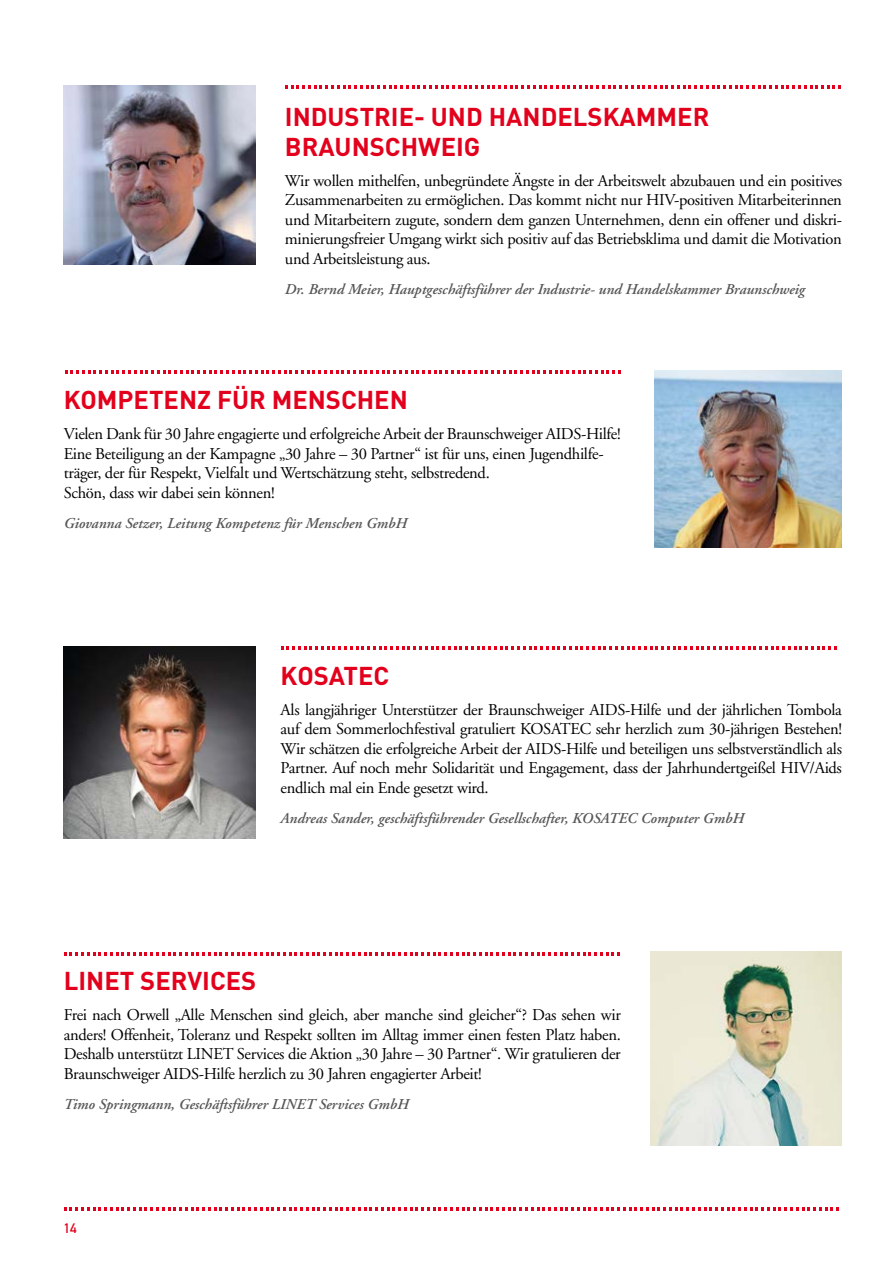
<style>
.page{position:relative;width:893px;height:1263px;background:#fff}
.page>*{position:absolute;margin:0;border:0;box-sizing:border-box;transform-origin:0 0}
.t1{font:700 25.5px/30px "DIN";color:#e3001c}
.t2{font:16.5px/19.5px "Adobe Garamond";letter-spacing:-.02em;color:#000;text-align:justify}
.t3{font:italic 600 15px "Adobe Garamond";color:#565656}
.t4{font:13.5px "DIN Mittelschrift";color:#e3001c}
</style>
<div class="page">
<svg style="left:65px;top:371px;width:556px;height:3px"></svg>
<svg style="left:281px;top:646px;width:556px;height:3px"></svg>
<img style="left:64px;top:647px;width:191px;height:191px">
<img style="left:655px;top:370px;width:187px;height:177px">
<svg style="left:64px;top:952px;width:556px;height:3px"></svg>
<img style="left:651px;top:952px;width:191px;height:193px">
<svg style="left:285px;top:85px;width:556px;height:3px"></svg>
<img style="left:64px;top:85px;width:191px;height:180px">
<svg style="left:64px;top:1208px;width:775px;height:3px"></svg>
<h1 class="t1" style="left:285px;top:100px;width:426px">INDUSTRIE- UND HANDELSKAMMER<br>BRAUNSCHWEIG</h1>
<p class="t2" style="left:285px;top:171px;width:559px">Wir wollen mithelfen, unbegründete Ängste in der Arbeitswelt abzubauen und ein positives Zusammenarbeiten zu ermöglichen. Das kommt nicht nur HIV-positiven Mitarbeiterinnen und Mitarbeitern zugute, sondern dem ganzen Unternehmen, denn ein offener und diskri&shy;minierungsfreier Umgang wirkt sich positiv auf das Betriebsklima und damit die Motivation und Arbeitsleistung aus.</p>
<p class="t3" style="left:285px;top:281px;width:522px">Dr. Bernd Meier, Hauptgeschäftsführer der Industrie- und Handelskammer Braunschweig</p>
<h1 class="t1" style="left:64px;top:384px;width:346px">KOMPETENZ FÜR MENSCHEN</h1>
<p class="t2" style="left:64px;top:425px;width:558px;text-align:left">Vielen Dank für 30 Jahre engagierte und erfolgreiche Arbeit der Braunschweiger AIDS-Hilfe!<br>Eine Beteiligung an der Kampagne „30 Jahre – 30 Partner“ ist für uns, einen Jugendhilfe&shy;träger, der für Respekt, Vielfalt und Wertschätzung steht, selbstredend.<br>Schön, dass wir dabei sein können!</p>
<p class="t3" style="left:64px;top:515px;width:345px">Giovanna Setzer, Leitung Kompetenz für Menschen GmbH</p>
<h1 class="t1" style="left:281px;top:659px;width:110px">KOSATEC</h1>
<p class="t2" style="left:281px;top:700px;width:563px">Als langjähriger Unterstützer der Braunschweiger AIDS-Hilfe und der jährlichen Tombola auf dem Sommerlochfestival gratuliert KOSATEC sehr herzlich zum 30-jährigen Bestehen!<br>Wir schätzen die erfolgreiche Arbeit der AIDS-Hilfe und beteiligen uns selbstverständlich als Partner. Auf noch mehr Solidarität und Engagement, dass der Jahrhundertgeißel HIV/Aids endlich mal ein Ende gesetzt wird.</p>
<p class="t3" style="left:281px;top:810px;width:465px">Andreas Sander, geschäftsführender Gesellschafter, KOSATEC Computer GmbH</p>
<h1 class="t1" style="left:64px;top:965px;width:194px">LINET SERVICES</h1>
<p class="t2" style="left:64px;top:1005px;width:559px">Frei nach Orwell „Alle Menschen sind gleich, aber manche sind gleicher“? Das sehen wir anders! Offenheit, Toleranz und Respekt sollten im Alltag immer einen festen Platz haben.<br>Deshalb unterstützt LINET Services die Aktion „30 Jahre – 30 Partner“. Wir gratulieren der Braunschweiger AIDS-Hilfe herzlich zu 30 Jahren engagierter Arbeit!</p>
<p class="t3" style="left:64px;top:1096px;width:346px">Timo Springmann, Geschäftsführer LINET Services GmbH</p>
<p class="t4" style="left:64px;top:1220px;width:14px">14</p>
</div>
